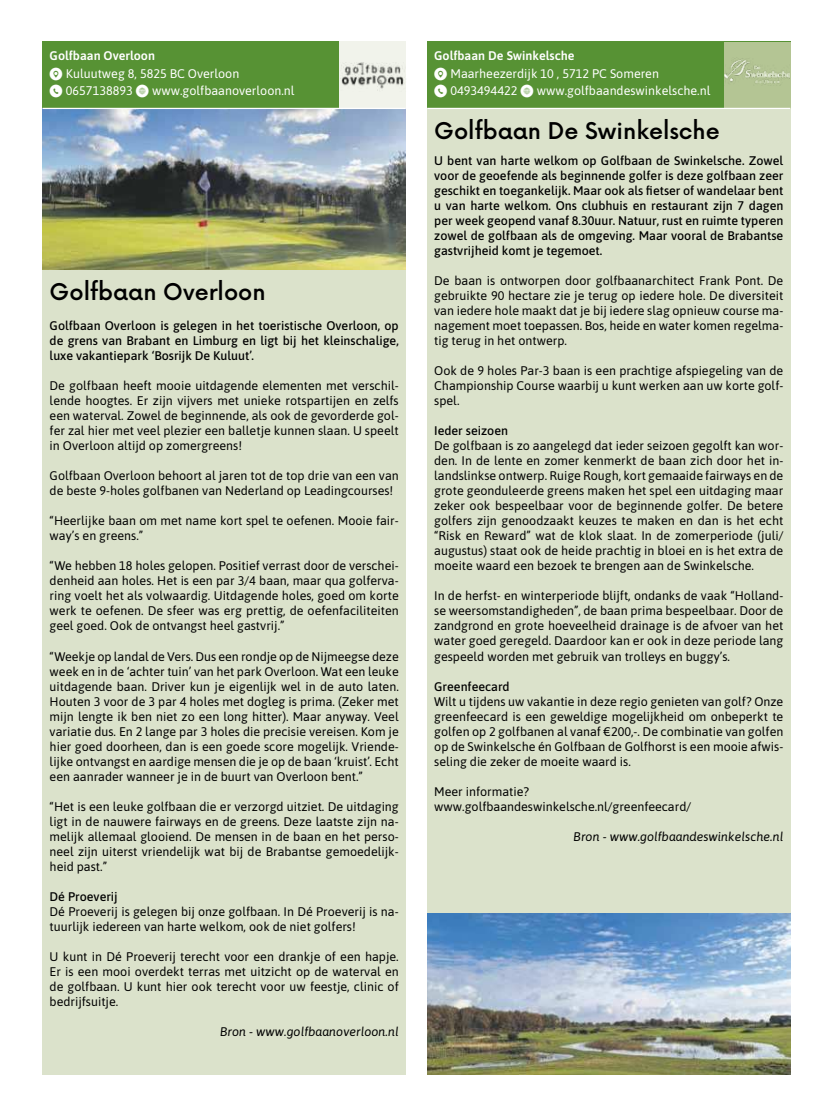
<style>
.page{position:relative;width:833px;height:1117px;background:#fff}
.page>*{position:absolute;margin:0;border:0;box-sizing:border-box;transform-origin:0 0}
.t1{font:500 28.12px "Now";color:#000}
.t2{font:12.5px/15px "Asap";color:#000;text-align:justify}
.t3{font:500 12.5px/15px "Asap";color:#000;text-align:justify}
.t4{font:12.5px/17.5px "Asap";color:#fff}
.t5{font:italic 12.5px "Asap";color:#000}
.s1{font-weight:600}
.s2{font-family:"Social Media Circled"}
</style>
<div class="page">
<div style="left:43px;top:158px;width:363px;height:917px;background:#dbe2cb"></div>
<div style="left:427px;top:42px;width:363px;height:1033px;background:#dbe2cb"></div>
<div style="left:43px;top:42px;width:363px;height:32px;background:#579234"></div>
<div style="left:43px;top:59px;width:363px;height:32px;background:#579234"></div>
<div style="left:43px;top:77px;width:363px;height:32px;background:#579234"></div>
<img style="left:43px;top:109px;width:363px;height:160px">
<div style="left:427px;top:42px;width:363px;height:32px;background:#579234"></div>
<div style="left:427px;top:59px;width:363px;height:32px;background:#579234"></div>
<div style="left:427px;top:77px;width:363px;height:32px;background:#579234"></div>
<div style="left:723px;top:42px;width:67px;height:66px;background:#b4c594"></div>
<div style="left:339px;top:42px;width:67px;height:66px;background:#f1f3eb"></div>
<hr style="left:43px;top:108px;width:363px;height:1px;background:#fff">
<hr style="left:427px;top:108px;width:363px;height:1px;background:#fff">
<img style="left:427px;top:913px;width:363px;height:161px">
<img style="left:340px;top:62px;width:64px;height:29px">
<img style="left:724px;top:58px;width:65px;height:26px">
<p class="t4" style="left:50px;top:47px;width:246px"><span class="s1">Golfbaan Overloon<br></span><span class="s2">9</span> Kuluutweg 8, 5825 BC Overloon<br><span class="s2">m</span> 0657138893 <span class="s2">K</span> www.golfbaanoverloon.nl</p>
<p class="t4" style="left:434px;top:47px;width:278px"><span class="s1">Golfbaan De Swinkelsche<br></span><span class="s2">9</span> Maarheezerdijk 10 , 5712 PC Someren<br><span class="s2">m</span> 0493494422 <span class="s2">K</span> www.golfbaandeswinkelsche.nl</p>
<h1 class="t1" style="left:50px;top:280px;width:217px">Golfbaan Overloon</h1>
<p class="t3" style="left:50px;top:319px;width:351px">Golfbaan Overloon is gelegen in het toeristische Overloon, op de grens van Brabant en Limburg en ligt bij het kleinschalige, luxe vakantiepark ‘Bosrijk De Kuluut’.</p>
<p class="t2" style="left:50px;top:379px;width:351px">De golfbaan heeft mooie uitdagende elementen met verschil&shy;lende hoogtes. Er zijn vijvers met unieke rotspartijen en zelfs een waterval. Zowel de beginnende, als ook de gevorderde gol&shy;fer zal hier met veel plezier een balletje kunnen slaan. U speelt in Overloon altijd op zomergreens!</p>
<p class="t2" style="left:50px;top:469px;width:351px">Golfbaan Overloon behoort al jaren tot de top drie van een van de beste 9-holes golfbanen van Nederland op Leadingcourses!</p>
<p class="t2" style="left:50px;top:514px;width:351px">“Heerlijke baan om met name kort spel te oefenen. Mooie fair&shy;way’s en greens.”</p>
<p class="t2" style="left:50px;top:559px;width:351px">“We hebben 18 holes gelopen. Positief verrast door de verschei&shy;denheid aan holes. Het is een par 3/4 baan, maar qua golferva&shy;ring voelt het als volwaardig. Uitdagende holes, goed om korte werk te oefenen. De sfeer was erg prettig, de oefenfaciliteiten geel goed. Ook de ontvangst heel gastvrij.”</p>
<p class="t2" style="left:50px;top:649px;width:351px">“Weekje op landal de Vers. Dus een rondje op de Nijmeegse deze week en in de ‘achter tuin’ van het park Overloon. Wat een leuke uitdagende baan. Driver kun je eigenlijk wel in de auto laten.<br>Houten 3 voor de 3 par 4 holes met dogleg is prima. (Zeker met mijn lengte ik ben niet zo een long hitter). Maar anyway. Veel variatie dus. En 2 lange par 3 holes die precisie vereisen. Kom je hier goed doorheen, dan is een goede score mogelijk. Vriende&shy;lijke ontvangst en aardige mensen die je op de baan ‘kruist’. Echt een aanrader wanneer je in de buurt van Overloon bent.”</p>
<p class="t2" style="left:50px;top:799px;width:351px">“Het is een leuke golfbaan die er verzorgd uitziet. De uitdaging ligt in de nauwere fairways en de greens. Deze laatste zijn na&shy;melijk allemaal glooiend. De mensen in de baan en het perso&shy;neel zijn uiterst vriendelijk wat bij de Brabantse gemoedelijk&shy;heid past.”</p>
<p class="t3" style="left:50px;top:889px;width:70px">Dé Proeverij</p>
<p class="t2" style="left:50px;top:904px;width:350px">Dé Proeverij is gelegen bij onze golfbaan. In Dé Proeverij is na&shy;tuurlijk iedereen van harte welkom, ook de niet golfers!</p>
<p class="t2" style="left:50px;top:949px;width:351px">U kunt in Dé Proeverij terecht voor een drankje of een hapje.<br>Er is een mooi overdekt terras met uitzicht op de waterval en de golfbaan. U kunt hier ook terecht voor uw feestje, clinic of bedrijfsuitje.</p>
<p class="t5" style="left:220px;top:1026px;width:180px">Bron - www.golfbaanoverloon.nl</p>
<h1 class="t1" style="left:434px;top:118px;width:287px">Golfbaan De Swinkelsche</h1>
<p class="t3" style="left:434px;top:154px;width:351px">U bent van harte welkom op Golfbaan de Swinkelsche. Zowel voor de geoefende als beginnende golfer is deze golfbaan zeer geschikt en toegankelijk. Maar ook als 昀椀etser of wandelaar bent u van harte welkom. Ons clubhuis en restaurant zijn 7 dagen per week geopend vanaf 8.30uur. Natuur, rust en ruimte typeren zowel de golfbaan als de omgeving. Maar vooral de Brabantse gastvrijheid komt je tegemoet.</p>
<p class="t2" style="left:434px;top:274px;width:351px">De baan is ontworpen door golfbaanarchitect Frank Pont. De gebruikte 90 hectare zie je terug op iedere hole. De diversiteit van iedere hole maakt dat je bij iedere slag opnieuw course ma&shy;nagement moet toepassen. Bos, heide en water komen regelma&shy;tig terug in het ontwerp.</p>
<p class="t2" style="left:434px;top:364px;width:351px">Ook de 9 holes Par-3 baan is een prachtige afspiegeling van de Championship Course waarbij u kunt werken aan uw korte golf&shy;spel.</p>
<p class="t3" style="left:434px;top:424px;width:75px">Ieder seizoen</p>
<p class="t2" style="left:434px;top:439px;width:351px">De golfbaan is zo aangelegd dat ieder seizoen gegolft kan wor&shy;den. In de lente en zomer kenmerkt de baan zich door het in&shy;landslinkse ontwerp. Ruige Rough, kort gemaaide fairways en de grote geonduleerde greens maken het spel een uitdaging maar zeker ook bespeelbaar voor de beginnende golfer. De betere golfers zijn genoodzaakt keuzes te maken en dan is het echt “Risk en Reward” wat de klok slaat. In de zomerperiode (juli/ augustus) staat ook de heide prachtig in bloei en is het extra de moeite waard een bezoek te brengen aan de Swinkelsche.</p>
<p class="t2" style="left:434px;top:587px;width:351px">In de herfst- en winterperiode blijft, ondanks de vaak “Holland&shy;se weersomstandigheden”, de baan prima bespeelbaar. Door de zandgrond en grote hoeveelheid drainage is de afvoer van het water goed geregeld. Daardoor kan er ook in deze periode lang gespeeld worden met gebruik van trolleys en buggy’s.</p>
<p class="t3" style="left:434px;top:679px;width:77px">Greenfeecard</p>
<p class="t2" style="left:434px;top:694px;width:351px">Wilt u tijdens uw vakantie in deze regio genieten van golf? Onze greenfeecard is een geweldige mogelijkheid om onbeperkt te golfen op 2 golfbanen al vanaf €200,-. De combinatie van golfen op de Swinkelsche én Golfbaan de Golfhorst is een mooie afwis&shy;seling die zeker de moeite waard is.</p>
<p class="t2" style="left:434px;top:784px;width:258px">Meer informatie? www.golfbaandeswinkelsche.nl/greenfeecard/</p>
<p class="t5" style="left:573px;top:831px;width:211px">Bron - www.golfbaandeswinkelsche.nl</p>
</div>
